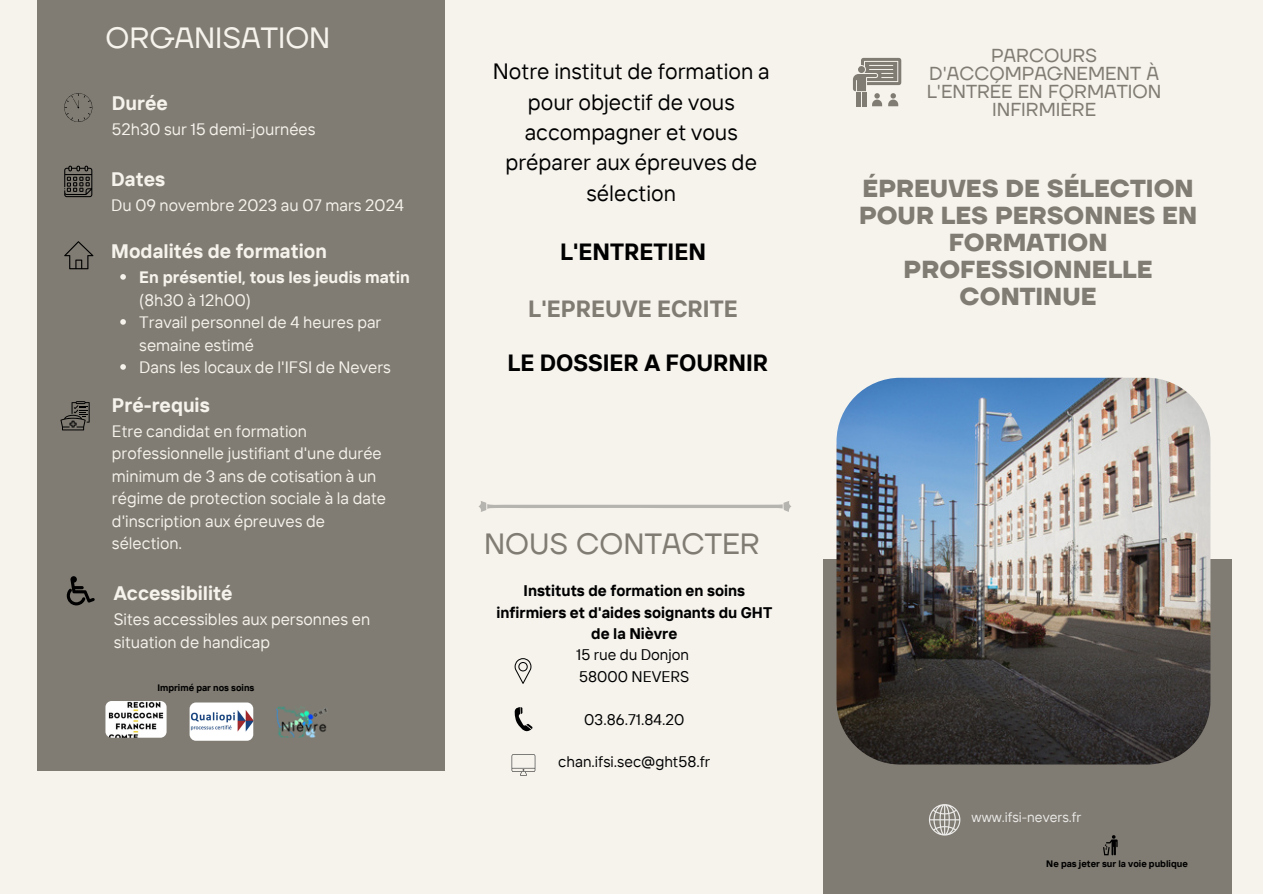
<style>
.page{position:relative;width:1263px;height:894px;background:#fff}
.page>*{position:absolute;margin:0;border:0;box-sizing:border-box;transform-origin:0 0}
.t1{font:29.1px "TT Firs Neue";color:#807c73}
.t2{font:29.1px "TT Firs Neue";color:#f6f3ed}
.t3{font:700 24.45px/27px "TT Firs Neue";color:#807c73;text-align:center}
.t4{font:700 23.4px "TT Interphases";color:#000}
.t5{font:700 23.4px "TT Interphases";color:#807c73}
.t6{font:22.05px/30.3px "TT Interphases";color:#000;text-align:center}
.t7{font:700 19.5px "TT Interphases";color:#f6f3ed}
.t8{font:18.75px/18px "TT Firs Neue";color:#807c73;text-align:center}
.t9{font:16.5px/22.5px "TT Interphases";color:#f6f3ed}
.t10{font:700 16.5px/22.5px "TT Interphases";color:#f6f3ed}
.t11{font:700 15.3px/21.3px "TT Interphases";color:#000;text-align:center}
.t12{font:15.3px "TT Interphases";color:#000}
.t13{font:13.8px "TT Interphases";color:#ecebe9}
.t14{font:700 9.3px "TT Interphases";color:#000}
.s1{font-weight:400}
</style>
<div class="page">
<div style="left:0;top:0;width:1263px;height:893px;background:#f6f3ed"></div>
<div style="left:37px;top:0;width:407px;height:770px;background:#807c73"></div>
<div style="left:824px;top:558px;width:408px;height:335px;background:#807c73"></div>
<img style="left:836px;top:377px;width:374px;height:387px;border-radius:64px">
<svg style="left:512px;top:754px;width:23px;height:21px"></svg>
<svg style="left:515px;top:658px;width:16px;height:25px"></svg>
<svg style="left:929px;top:804px;width:31px;height:31px"></svg>
<svg style="left:515px;top:707px;width:18px;height:24px"></svg>
<svg style="left:478px;top:501px;width:313px;height:11px"></svg>
<svg style="left:64px;top:93px;width:29px;height:29px"></svg>
<svg style="left:64px;top:241px;width:29px;height:28px"></svg>
<svg style="left:60px;top:401px;width:30px;height:29px"></svg>
<svg style="left:67px;top:576px;width:28px;height:29px"></svg>
<svg style="left:853px;top:58px;width:48px;height:48px"></svg>
<svg style="left:64px;top:166px;width:28px;height:31px"></svg>
<img style="left:105px;top:700px;width:62px;height:37px;border-radius:6px">
<img style="left:190px;top:702px;width:63px;height:38px;border-radius:6px">
<img style="left:276px;top:705px;width:52px;height:32px;border-radius:5px">
<svg style="left:1103px;top:835px;width:15px;height:20px"></svg>
<svg style="left:120px;top:274px;width:6px;height:5px"></svg>
<svg style="left:120px;top:319px;width:6px;height:5px"></svg>
<svg style="left:120px;top:364px;width:6px;height:5px"></svg>
<p class="t2" style="left:105px;top:20px;width:226px">ORGANISATION</p>
<p class="t7" style="left:112px;top:91px;width:57px">Durée</p>
<p class="t9" style="left:112px;top:117px;width:205px">52h30 sur 15 demi-journées</p>
<p class="t7" style="left:111px;top:167px;width:55px">Dates</p>
<p class="t9" style="left:111px;top:194px;width:294px">Du 09 novembre 2023 au 07 mars 2024</p>
<p class="t7" style="left:111px;top:239px;width:217px">Modalités de formation</p>
<p class="t10" style="left:139px;top:265px;width:272px">En présentiel, tous les jeudis matin <span class="s1">(8h30 à 12h00)</span></p>
<p class="t9" style="left:139px;top:310px;width:244px">Travail personnel de 4 heures par semaine estimé</p>
<p class="t9" style="left:139px;top:355px;width:253px">Dans les locaux de l'IFSI de Nevers</p>
<p class="t7" style="left:112px;top:392px;width:99px">Pré-requis</p>
<p class="t9" style="left:112px;top:419px;width:276px">Etre candidat en formation professionnelle justifiant d'une durée minimum de 3 ans de cotisation à un régime de protection sociale à la date d'inscription aux épreuves de sélection.</p>
<p class="t7" style="left:114px;top:580px;width:120px">Accessibilité</p>
<p class="t9" style="left:114px;top:607px;width:258px">Sites accessibles aux personnes en situation de handicap</p>
<p class="t14" style="left:157px;top:681px;width:98px">Imprimé par nos soins</p>
<p class="t6" style="left:493px;top:56px;width:278px">Notre institut de formation a pour objectif de vous accompagner et vous préparer aux épreuves de sélection</p>
<p class="t4" style="left:560px;top:237px;width:148px">L'ENTRETIEN</p>
<p class="t5" style="left:528px;top:293px;width:211px">L'EPREUVE ECRITE</p>
<p class="t4" style="left:507px;top:347px;width:262px">LE DOSSIER A FOURNIR</p>
<p class="t1" style="left:484px;top:526px;width:277px">NOUS CONTACTER</p>
<p class="t11" style="left:496px;top:579px;width:277px">Instituts de formation en soins infirmiers et d'aides soignants du GHT de la Nièvre</p>
<p class="t12" style="left:576px;top:645px;width:114px">15 rue du Donjon</p>
<p class="t12" style="left:579px;top:666px;width:112px">58000 NEVERS</p>
<p class="t12" style="left:584px;top:709px;width:102px">03.86.71.84.20</p>
<p class="t12" style="left:558px;top:751px;width:154px">chan.ifsi.sec@ght58.fr</p>
<p class="t8" style="left:927px;top:47px;width:236px">PARCOURS<br>D'ACCOMPAGNEMENT À<br>L'ENTRÉE EN FORMATION<br>INFIRMIÈRE</p>
<p class="t3" style="left:859px;top:176px;width:340px">ÉPREUVES DE SÉLECTION<br>POUR LES PERSONNES EN<br>FORMATION<br>PROFESSIONNELLE<br>CONTINUE</p>
<p class="t13" style="left:972px;top:808px;width:111px">www.ifsi-nevers.fr</p>
<p class="t14" style="left:1046px;top:857px;width:143px">Ne pas jeter sur la voie publique</p>
</div>
